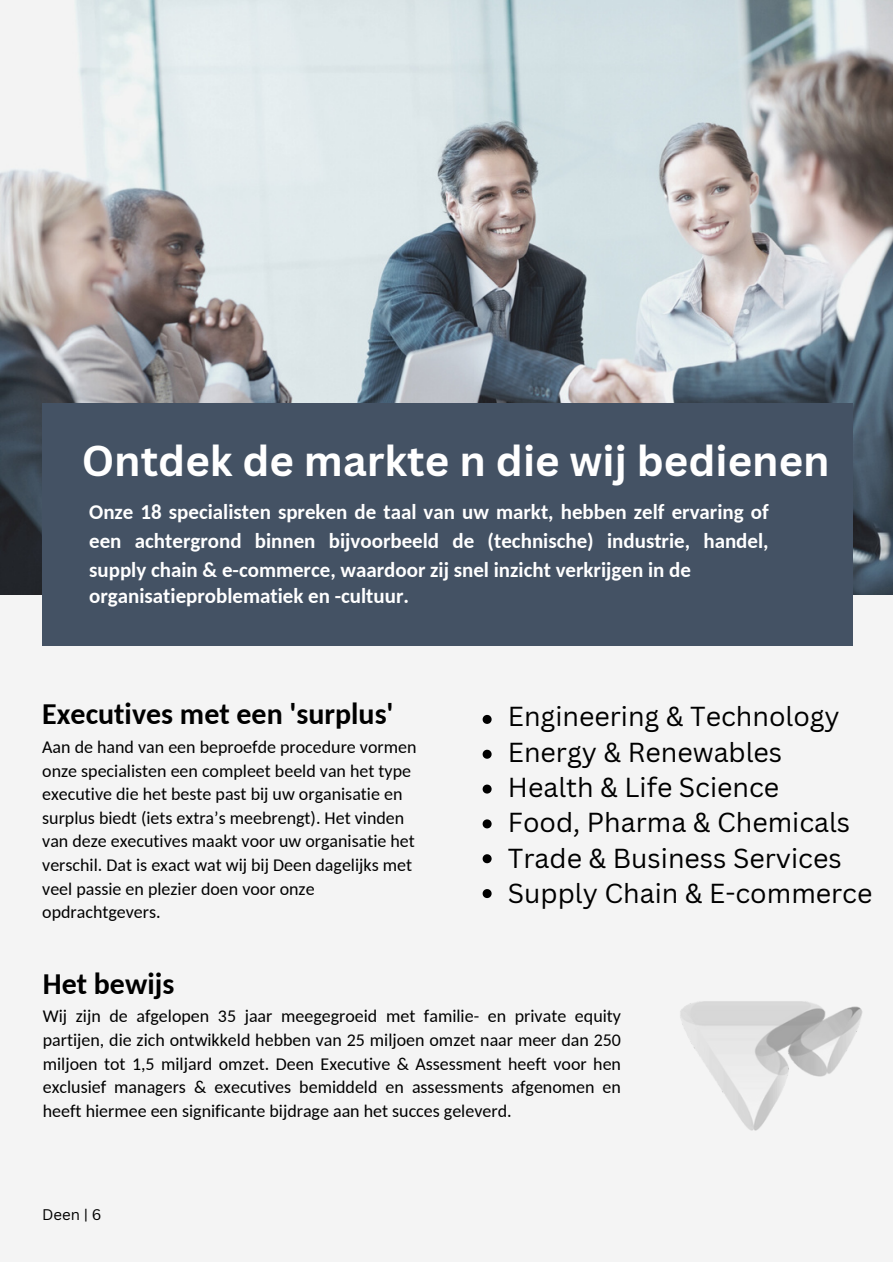
<style>
.page{position:relative;width:893px;height:1264px;background:#fff}
.page>*{position:absolute;margin:0;border:0;box-sizing:border-box;transform-origin:0 0}
.t1{font:700 41.85px "Canva Sans";color:#fff}
.t2{font:700 30px "Carlito";color:#000}
.t3{font:26.7px/35.4px "Canva Sans";color:#000}
.t4{font:700 21px/29.2px "Carlito";color:#fff;text-align:justify}
.t5{font:18px/23.5px "Carlito";color:#000}
.t6{font:15px "Canva Sans";color:#000}
</style>
<div class="page">
<div style="left:0;top:0;width:892px;height:1261px;background:#f4f4f4"></div>
<img style="left:0;top:0;width:891px;height:595px">
<div style="left:42px;top:403px;width:811px;height:243px;background:#445264"></div>
<img style="left:680px;top:1001px;width:183px;height:130px">
<svg style="left:482px;top:715px;width:9px;height:9px"></svg>
<svg style="left:482px;top:749px;width:9px;height:9px"></svg>
<svg style="left:482px;top:784px;width:9px;height:9px"></svg>
<svg style="left:482px;top:819px;width:9px;height:9px"></svg>
<svg style="left:482px;top:854px;width:9px;height:9px"></svg>
<svg style="left:482px;top:889px;width:9px;height:9px"></svg>
<p class="t1" style="left:82px;top:431px;width:749px">Ontdek de markte n die wij bedienen</p>
<p class="t4" style="left:89px;top:499px;width:681px">Onze 18 specialisten spreken de taal van uw markt, hebben zelf ervaring of een achtergrond binnen bijvoorbeeld de (technische) industrie, handel, supply chain &amp; e-commerce, waardoor zij snel inzicht verkrijgen in de</p>
<p class="t4" style="left:89px;top:583px;width:321px">organisatieproblematiek en -cultuur.</p>
<p class="t2" style="left:42px;top:701px;width:353px">Executives met een 'surplus'</p>
<p class="t5" style="left:42px;top:736px;width:376px">Aan de hand van een beproefde procedure vormen onze specialisten een compleet beeld van het type executive die het beste past bij uw organisatie en surplus biedt (iets extra’s meebrengt). Het vinden van deze executives maakt voor uw organisatie het verschil. Dat is exact wat wij bij Deen dagelijks met veel passie en plezier doen voor onze opdrachtgevers.</p>
<p class="t2" style="left:43px;top:971px;width:133px">Het bewijs</p>
<p class="t3" style="left:508px;top:698px;width:333px">Engineering &amp; Technology<br>Energy &amp; Renewables</p>
<p class="t3" style="left:508px;top:769px;width:273px">Health &amp; Life Science</p>
<p class="t3" style="left:508px;top:804px;width:366px">Food, Pharma &amp; Chemicals<br>Trade &amp; Business Services<br>Supply Chain &amp; E-commerce</p>
<p class="t5" style="left:43px;top:1006px;width:579px;text-align:justify">Wij zijn de afgelopen 35 jaar meegegroeid met familie- en private equity partijen, die zich ontwikkeld hebben van 25 miljoen omzet naar meer dan 250 miljoen tot 1,5 miljard omzet. Deen Executive &amp; Assessment heeft voor hen exclusief managers &amp; executives bemiddeld en assessments afgenomen en heeft hiermee een significante bijdrage aan het succes geleverd.</p>
<p class="t6" style="left:42px;top:1203px;width:61px">Deen | 6</p>
</div>
